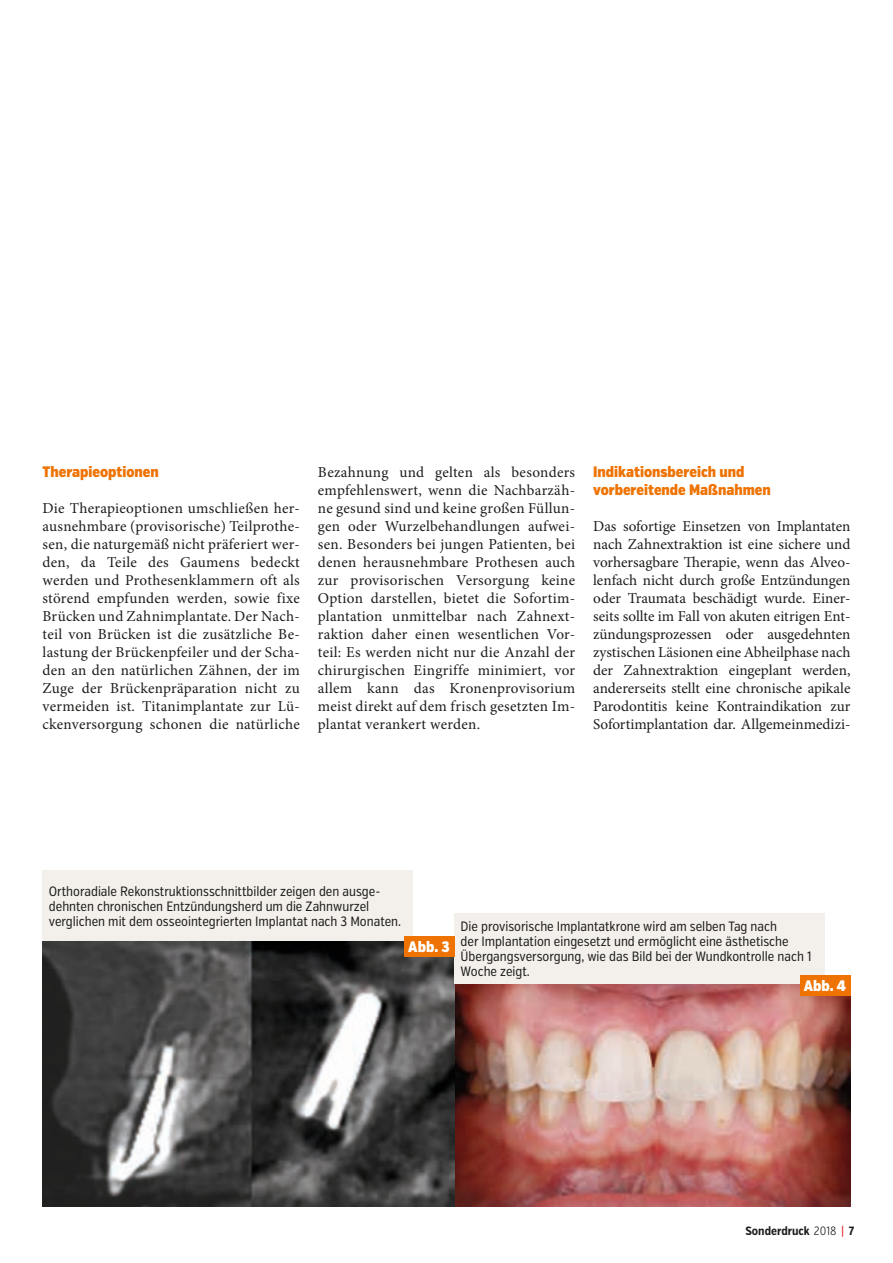
<style>
.page{position:relative;width:893px;height:1263px;background:#fff}
.page>*{position:absolute;margin:0;border:0;box-sizing:border-box;transform-origin:0 0}
.t1{font:15.15px/18px "Minion Pro";letter-spacing:.01em;color:#1d1d1b;text-align:justify}
.t2{font:900 15.15px/18px "Verb Ex Cond";color:#ee7303}
.t3{font:900 15.15px "Verb Ex Cond";color:#fff}
.t4{font:13.5px/15px "Verb Ex Cond";color:#1d1d1b}
.t5{font:700 12px "Verb Ex Cond";color:#1d1d1b}
.s1{font-weight:300}
.s2{font-family:"Lucida Grande";font-weight:400;color:#e30614}
</style>
<div class="page">
<img style="left:454px;top:984px;width:396px;height:223px">
<img style="left:43px;top:940px;width:411px;height:267px">
<div style="left:43px;top:870px;width:370px;height:70px;background:#f3efea"></div>
<div style="left:454px;top:913px;width:371px;height:71px;background:#f3efea"></div>
<div style="left:404px;top:936px;width:50px;height:20px;background:#ee7303"></div>
<div style="left:799px;top:975px;width:51px;height:20px;background:#ee7303"></div>
<p class="t2" style="left:43px;top:464px;width:118px">Therapieoptionen</p>
<p class="t1" style="left:43px;top:500px;width:259px">Die Therapieoptionen umschließen her&shy;ausnehmbare (provisorische) Teilprothe&shy;sen, die naturgemäß nicht präferiert wer&shy;den, da Teile des Gaumens bedeckt werden und Prothesenklammern oft als störend empfunden werden, sowie fixe Brücken und Zahnimplantate. Der Nach&shy;teil von Brücken ist die zusätzliche Be&shy;lastung der Brückenpfeiler und der Scha&shy;den an den natürlichen Zähnen, der im Zuge der Brückenpräparation nicht zu vermeiden ist. Titanimplantate zur Lü&shy;ckenversorgung schonen die natürliche</p>
<p class="t1" style="left:318px;top:464px;width:259px">Bezahnung und gelten als besonders empfehlenswert, wenn die Nachbarzäh&shy;ne gesund sind und keine großen Füllun&shy;gen oder Wurzelbehandlungen aufwei&shy;sen. Besonders bei jungen Patienten, bei denen herausnehmbare Prothesen auch zur provisorischen Versorgung keine Option darstellen, bietet die Sofortim&shy;plantation unmittelbar nach Zahnext&shy;raktion daher einen wesentlichen Vor&shy;teil: Es werden nicht nur die Anzahl der chirurgischen Eingriffe minimiert, vor allem kann das Kronenprovisorium meist direkt auf dem frisch gesetzten Im&shy;plantat verankert werden.</p>
<p class="t2" style="left:593px;top:464px;width:179px">Indikationsbereich und vorbereitende Maßnahmen</p>
<p class="t1" style="left:593px;top:518px;width:259px">Das sofortige Einsetzen von Implantaten nach Zahnextraktion ist eine sichere und vorhersagbare Therapie, wenn das Alveo&shy;lenfach nicht durch große Entzündungen oder Traumata beschädigt wurde. Einer&shy;seits sollte im Fall von akuten eitrigen Ent&shy;zündungsprozessen oder ausgedehnten zystischen Läsionen eine Abheilphase nach der Zahnextraktion eingeplant werden, andererseits stellt eine chronische apikale Parodontitis keine Kontraindikation zur Sofortimplantation dar. Allgemeinmedizi-</p>
<p class="t4" style="left:49px;top:884px;width:354px">Orthoradiale Rekonstruktionsschnittbilder zeigen den ausge&shy;dehnten chronischen Entzündungsherd um die Zahnwurzel verglichen mit dem osseointegrierten Implantat nach 3 Monaten.</p>
<p class="t3" style="left:408px;top:938px;width:43px">Abb. 3</p>
<p class="t4" style="left:461px;top:919px;width:352px">Die provisorische Implantatkrone wird am selben Tag nach<br>der Implantation eingesetzt und ermöglicht eine ästhetische Übergangsversorgung, wie das Bild bei der Wundkontrolle nach 1<br>Woche zeigt.</p>
<p class="t3" style="left:804px;top:977px;width:44px">Abb. 4</p>
<p class="t5" style="left:745px;top:1223px;width:110px">Sonderdruck <span class="s1">2018</span> <span class="s2">|</span> 7</p>
</div>
